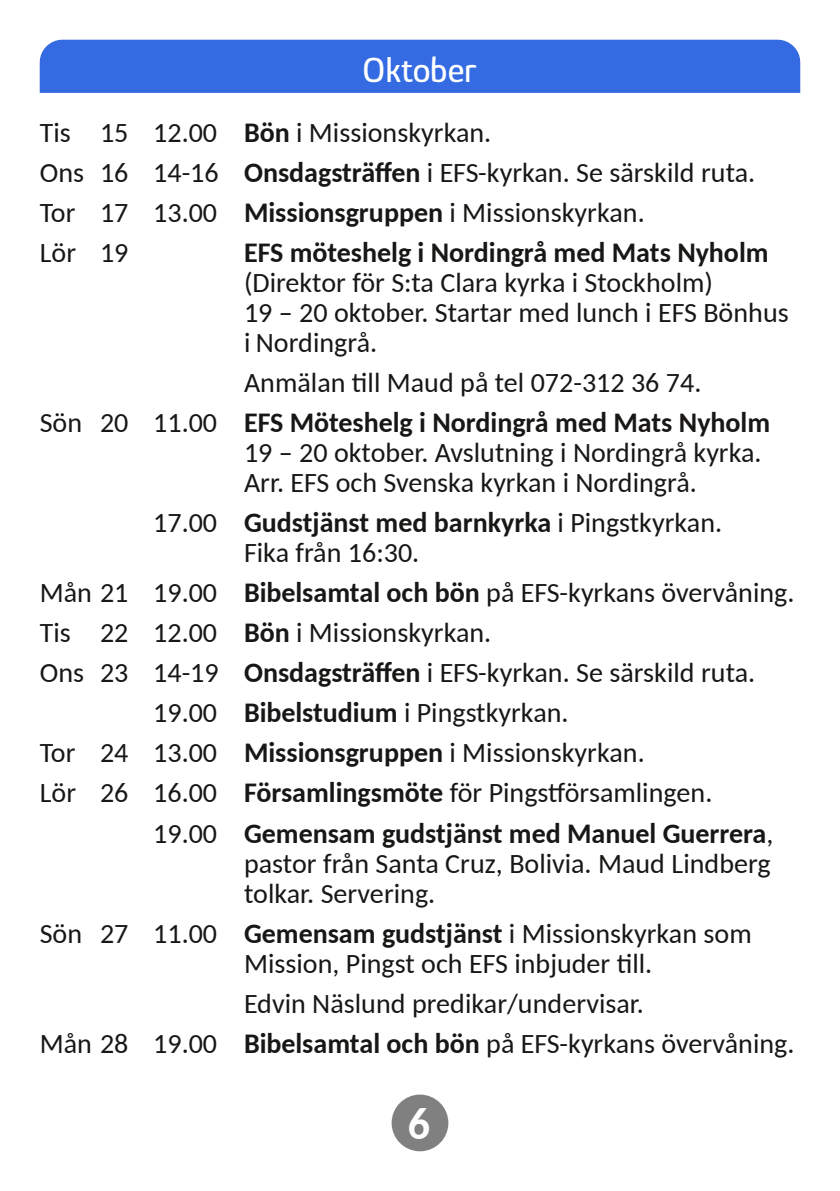
<style>
.page{position:relative;width:840px;height:1191px;background:#fff}
.page>*{position:absolute;margin:0;border:0;box-sizing:border-box;transform-origin:0 0}
.t1{font:700 44px "Carlito";color:#fff}
.t2{font:500 36px "Glory";color:#fff}
.t3{font:28px/30px "Carlito";color:#181715}
.t4{font:700 28px "Carlito";color:#181715}
.s1{font-weight:700}
.s2{font-weight:400}
</style>
<div class="page">
<div style="left:391px;top:1094px;width:57px;height:57px;background:#808080;border-radius:50%"></div>
<div style="left:40px;top:40px;width:759px;height:53px;background:#346be2"></div>
<p class="t2" style="left:362px;top:49px;width:115px">Oktober</p>
<p class="t3" style="left:40px;top:115px;width:716px;line-height:40px">Tis 15 12.00 <span class="s1">Bön</span> i Missionskyrkan.<br>Ons 16 14-16 <span class="s1">Onsdagsträffen</span> i EFS-kyrkan. Se särskild ruta.<br>Tor 17 13.00 <span class="s1">Missionsgruppen</span> i Missionskyrkan.<br>Lör 19</p>
<p class="t4" style="left:244px;top:241px;width:525px">EFS möteshelg i Nordingrå med Mats Nyholm</p>
<p class="t3" style="left:244px;top:270px;width:546px">(Direktor för S:ta Clara kyrka i Stockholm)<br>19 – 20 oktober. Startar med lunch i EFS Bönhus i Nordingrå.</p>
<p class="t3" style="left:40px;top:365px;width:731px;line-height:40px;text-indent:204px">Anmälan till Maud på tel 072-312 36 74.<br>Sön 20 11.00 <span class="s1">EFS Möteshelg i Nordingrå med Mats Nyholm</span></p>
<p class="t3" style="left:244px;top:440px;width:519px">19 – 20 oktober. Avslutning i Nordingrå kyrka.<br>Arr. EFS och Svenska kyrkan i Nordingrå.</p>
<p class="t3" style="left:244px;top:510px;width:479px;text-indent:-91px">17.00 <span class="s1">Gudstjänst med barnkyrka</span> i Pingstkyrkan.<br>Fika från 16:30.</p>
<p class="t3" style="left:40px;top:580px;width:755px">Mån 21 19.00 <span class="s1">Bibelsamtal och bön</span> på EFS-kyrkans övervåning.</p>
<p class="t3" style="left:40px;top:620px;width:453px">Tis 22 12.00 <span class="s1">Bön</span> i Missionskyrkan.</p>
<p class="t3" style="left:40px;top:660px;width:716px">Ons 23 14-19 <span class="s1">Onsdagsträffen</span> i EFS-kyrkan. Se särskild ruta.</p>
<p class="t3" style="left:153px;top:700px;width:416px">19.00 <span class="s1">Bibelstudium</span> i Pingstkyrkan.</p>
<p class="t3" style="left:40px;top:740px;width:606px">Tor 24 13.00 <span class="s1">Missionsgruppen</span> i Missionskyrkan.</p>
<p class="t3" style="left:40px;top:780px;width:673px">Lör 26 16.00 <span class="s1">Församlingsmöte</span> för Pingstförsamlingen.</p>
<p class="t4" style="left:153px;top:821px;width:621px"><span class="s2">19.00</span> Gemensam gudstjänst med Manuel Guerrera<span class="s2">,</span></p>
<p class="t3" style="left:244px;top:850px;width:528px">pastor från Santa Cruz, Bolivia. Maud Lindberg tolkar. Servering.</p>
<p class="t3" style="left:244px;top:920px;width:509px;text-indent:-204px">Sön 27 11.00 <span class="s1">Gemensam gudstjänst</span> i Missionskyrkan som<br>Mission, Pingst och EFS inbjuder till.</p>
<p class="t3" style="left:40px;top:985px;width:755px;line-height:40px;text-indent:204px">Edvin Näslund predikar/undervisar.<br>Mån 28 19.00 <span class="s1">Bibelsamtal och bön</span> på EFS-kyrkans övervåning.</p>
<h1 class="t1" style="left:407px;top:1106px;width:24px">6</h1>
</div>
